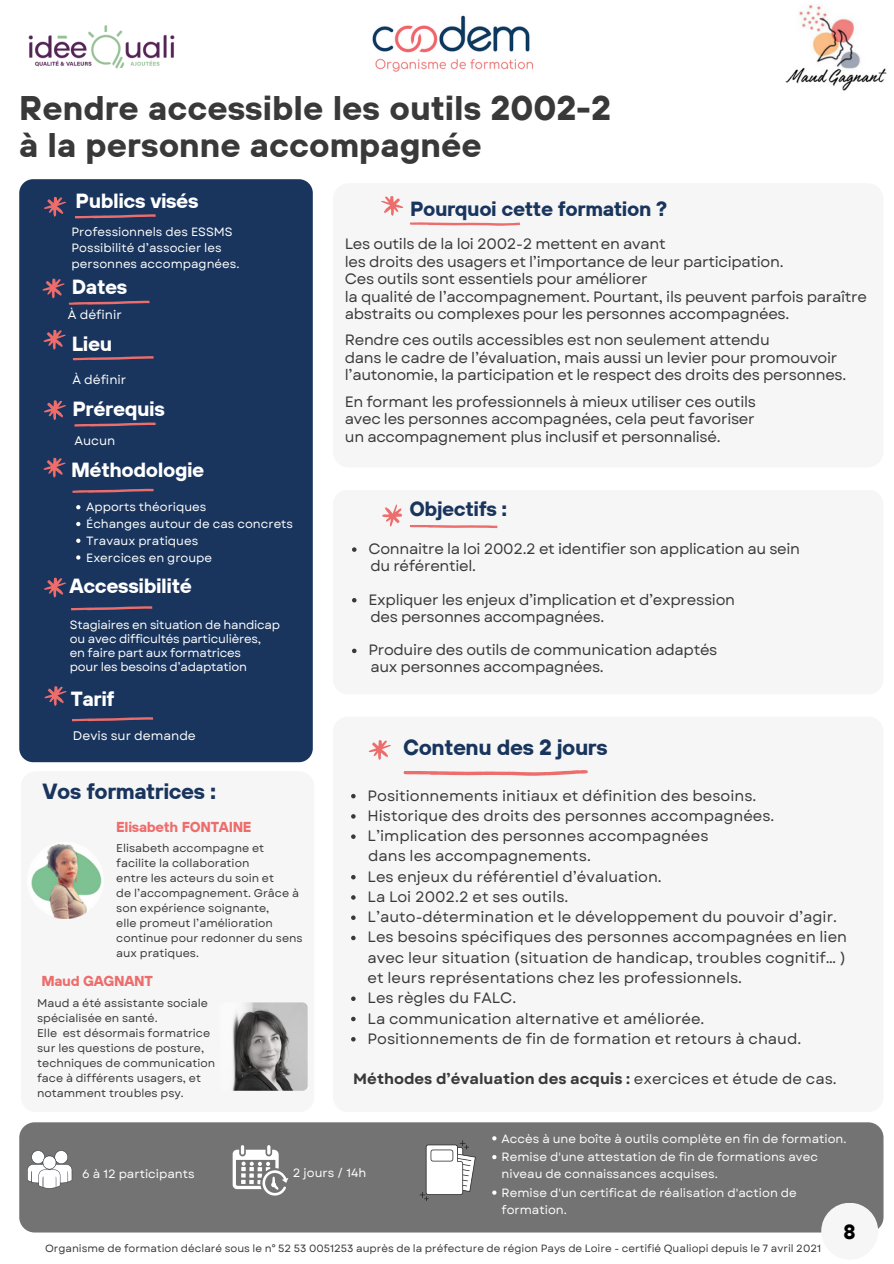
<style>
.page{position:relative;width:894px;height:1264px;background:#fff}
.page>*{position:absolute;margin:0;border:0;box-sizing:border-box;transform-origin:0 0}
.t1{font:700 34.05px/37.2px "TT Hoves";color:#393939}
.t2{font:700 21.9px "TT Hoves";letter-spacing:-.02em;color:#19355d}
.t3{font:700 20.4px "TT Hoves";letter-spacing:-.02em;color:#fff}
.t4{font:700 20.4px "TT Hoves";letter-spacing:-.02em;color:#19355d}
.t5{font:700 20.4px "TT Hoves";color:#000}
.t6{font:15px/17.5px "Garet";letter-spacing:-.02em;color:#393939}
.t7{font:15px "Garet";color:#393939}
.t8{font:700 15px "Garet";color:#393939}
.t9{font:700 14.4px "TT Hoves";letter-spacing:-.02em;color:#ec6d6c}
.t10{font:12.45px "Garet";color:#fff}
.t11{font:12px/16.8px "Garet";color:#fff}
.t12{font:12px/14px "Garet";letter-spacing:-.02em;color:#fff}
.t13{font:11.25px/15px "Garet";color:#393939}
.t14{font:10.5px "Garet";color:#393939}
.s1{font-weight:400}
</style>
<div class="page">
<div style="left:19px;top:1122px;width:864px;height:110px;background:#737373;border-radius:15px"></div>
<img style="left:372px;top:15px;width:161px;height:57px">
<svg style="left:27px;top:1150px;width:45px;height:38px"></svg>
<svg style="left:232px;top:1145px;width:56px;height:50px"></svg>
<svg style="left:419px;top:1140px;width:56px;height:61px"></svg>
<img style="left:785px;top:4px;width:102px;height:87px">
<div style="left:21px;top:771px;width:293px;height:340px;background:#f6f6f6;border-radius:15px"></div>
<img style="left:219px;top:1002px;width:88px;height:88px;border-radius:5px">
<div style="left:333px;top:716px;width:549px;height:396px;background:#f6f6f6;border-radius:15px"></div>
<svg style="left:368px;top:740px;width:23px;height:19px"></svg>
<svg style="left:403px;top:770px;width:185px;height:6px"></svg>
<div style="left:19px;top:179px;width:294px;height:583px;background:#19355d;border-radius:14px"></div>
<svg style="left:44px;top:197px;width:22px;height:20px"></svg>
<svg style="left:74px;top:214px;width:82px;height:5px"></svg>
<svg style="left:44px;top:400px;width:22px;height:20px"></svg>
<svg style="left:43px;top:457px;width:23px;height:20px"></svg>
<svg style="left:74px;top:422px;width:82px;height:5px"></svg>
<svg style="left:42px;top:278px;width:107px;height:27px"></svg>
<svg style="left:43px;top:330px;width:23px;height:19px"></svg>
<svg style="left:72px;top:356px;width:82px;height:5px"></svg>
<svg style="left:72px;top:488px;width:82px;height:5px"></svg>
<svg style="left:44px;top:686px;width:23px;height:20px"></svg>
<svg style="left:72px;top:717px;width:81px;height:5px"></svg>
<svg style="left:71px;top:606px;width:81px;height:5px"></svg>
<svg style="left:44px;top:577px;width:22px;height:20px"></svg>
<div style="left:333px;top:183px;width:550px;height:284px;background:#f6f6f6;border-radius:16px"></div>
<svg style="left:381px;top:196px;width:22px;height:20px"></svg>
<svg style="left:409px;top:222px;width:110px;height:4px"></svg>
<div style="left:333px;top:489px;width:550px;height:205px;background:#f6f6f6;border-radius:15px"></div>
<svg style="left:382px;top:504px;width:20px;height:22px"></svg>
<svg style="left:410px;top:525px;width:87px;height:4px"></svg>
<svg style="left:352px;top:547px;width:4px;height:5px"></svg>
<svg style="left:352px;top:598px;width:4px;height:4px"></svg>
<svg style="left:352px;top:648px;width:4px;height:5px"></svg>
<img style="left:28px;top:25px;width:147px;height:44px">
<img style="left:31px;top:844px;width:71px;height:74px">
<svg style="left:351px;top:794px;width:4px;height:4px"></svg>
<svg style="left:351px;top:814px;width:4px;height:4px"></svg>
<svg style="left:351px;top:834px;width:4px;height:5px"></svg>
<svg style="left:351px;top:875px;width:4px;height:4px"></svg>
<svg style="left:351px;top:895px;width:4px;height:4px"></svg>
<svg style="left:351px;top:915px;width:4px;height:5px"></svg>
<svg style="left:351px;top:935px;width:4px;height:5px"></svg>
<svg style="left:351px;top:996px;width:4px;height:5px"></svg>
<svg style="left:351px;top:1016px;width:4px;height:5px"></svg>
<svg style="left:351px;top:1037px;width:4px;height:4px"></svg>
<svg style="left:492px;top:1136px;width:4px;height:4px"></svg>
<svg style="left:492px;top:1155px;width:4px;height:4px"></svg>
<svg style="left:492px;top:1190px;width:4px;height:4px"></svg>
<svg style="left:76px;top:505px;width:4px;height:4px"></svg>
<svg style="left:76px;top:522px;width:4px;height:4px"></svg>
<svg style="left:76px;top:538px;width:4px;height:5px"></svg>
<svg style="left:76px;top:555px;width:4px;height:4px"></svg>
<div style="left:821px;top:1202px;width:56px;height:57px;background:#f6f6f6;border-radius:50%"></div>
<h2 class="t1" style="left:19px;top:89px;width:593px">Rendre accessible les outils 2002-2 à la personne accompagnée</h2>
<h2 class="t3" style="left:76px;top:187px;width:124px">Publics visés</h2>
<p class="t11" style="left:72px;top:223px;width:169px;line-height:16px">Professionnels des ESSMS<br>Possibilité d’associer les personnes accompagnées.</p>
<p class="t3" style="left:72px;top:273px;width:57px">Dates</p>
<h2 class="t10" style="left:68px;top:306px;width:55px">À définir</h2>
<h5 class="t3" style="left:72px;top:330px;width:42px">Lieu</h5>
<p class="t10" style="left:72px;top:370px;width:55px">À définir</p>
<h5 class="t3" style="left:72px;top:395px;width:94px">Prérequis</h5>
<h5 class="t10" style="left:74px;top:432px;width:42px">Aucun</h5>
<h5 class="t3" style="left:71px;top:457px;width:135px">Méthodologie</h5>
<p class="t11" style="left:86px;top:499px;width:122px">Apports théoriques</p>
<h3 class="t11" style="left:86px;top:515px;width:208px">Échanges autour de cas concrets</h3>
<h3 class="t11" style="left:86px;top:532px;width:114px">Travaux pratiques</h3>
<h5 class="t11" style="left:86px;top:549px;width:128px">Exercices en groupe</h5>
<h4 class="t3" style="left:69px;top:573px;width:124px">Accessibilité</h4>
<p class="t12" style="left:70px;top:617px;width:211px">Stagiaires en situation de handicap ou avec difficultés particulières,<br>en faire part aux formatrices</p>
<p class="t12" style="left:70px;top:659px;width:179px">pour les besoins d’adaptation</p>
<h2 class="t3" style="left:71px;top:685px;width:45px">Tarif</h2>
<p class="t10" style="left:73px;top:726px;width:124px">Devis sur demande</p>
<p class="t2" style="left:43px;top:777px;width:175px">Vos formatrices :</p>
<h4 class="t9" style="left:116px;top:817px;width:137px">Elisabeth FONTAINE</h4>
<p class="t13" style="left:116px;top:840px;width:188px">Elisabeth accompagne et facilite la collaboration<br>entre les acteurs du soin et<br>de l’accompagnement. Grâce à son expérience soignante,<br>elle promeut l’amélioration continue pour redonner du sens</p>
<h4 class="t13" style="left:116px;top:945px;width:84px">aux pratiques.</h4>
<h4 class="t9" style="left:41px;top:971px;width:113px">Maud GAGNANT</h4>
<p class="t13" style="left:37px;top:995px;width:179px">Maud a été assistante sociale spécialisée en santé.<br>Elle est désormais formatrice sur les questions de posture, techniques de communication face à différents usagers, et notamment troubles psy.</p>
<h4 class="t4" style="left:410px;top:195px;width:258px">Pourquoi cette formation ?</h4>
<h4 class="t6" style="left:345px;top:235px;width:523px">Les outils de la loi 2002-2 mettent en avant<br>les droits des usagers et l’importance de leur participation.<br>Ces outils sont essentiels pour améliorer<br>la qualité de l’accompagnement. Pourtant, ils peuvent parfois paraître abstraits ou complexes pour les personnes accompagnées.</h4>
<p class="t6" style="left:345px;top:331px;width:503px">Rendre ces outils accessibles est non seulement attendu<br>dans le cadre de l’évaluation, mais aussi un levier pour promouvoir l’autonomie, la participation et le respect des droits des personnes.</p>
<h2 class="t6" style="left:345px;top:393px;width:412px">En formant les professionnels à mieux utiliser ces outils avec les personnes accompagnées, cela peut favoriser</h2>
<p class="t6" style="left:345px;top:428px;width:377px">un accompagnement plus inclusif et personnalisé.</p>
<h1 class="t4" style="left:409px;top:495px;width:99px">Objectifs :</h1>
<p class="t6" style="left:368px;top:540px;width:433px">Connaitre la loi 2002.2 et identifier son application au sein</p>
<p class="t6" style="left:370px;top:557px;width:107px">du référentiel.</p>
<p class="t6" style="left:368px;top:591px;width:368px">Expliquer les enjeux d’implication et d’expression</p>
<h2 class="t6" style="left:370px;top:607px;width:235px">des personnes accompagnées.</h2>
<p class="t6" style="left:368px;top:641px;width:350px">Produire des outils de communication adaptés</p>
<h5 class="t6" style="left:370px;top:658px;width:235px">aux personnes accompagnées.</h5>
<h2 class="t2" style="left:403px;top:732px;width:206px">Contenu des 2 jours</h2>
<p class="t7" style="left:367px;top:784px;width:390px">Positionnements initiaux et définition des besoins.</p>
<p class="t7" style="left:367px;top:804px;width:408px">Historique des droits des personnes accompagnées.</p>
<h2 class="t7" style="left:367px;top:825px;width:342px">L’implication des personnes accompagnées</h2>
<p class="t7" style="left:368px;top:845px;width:224px">dans les accompagnements.</p>
<p class="t7" style="left:367px;top:865px;width:295px">Les enjeux du référentiel d’évaluation.</p>
<h2 class="t7" style="left:367px;top:885px;width:202px">La Loi 2002.2 et ses outils.</h2>
<p class="t7" style="left:367px;top:906px;width:471px">L’auto-détermination et le développement du pouvoir d’agir.</p>
<p class="t6" style="left:367px;top:927px;width:481px;line-height:20.2px;text-align:justify">Les besoins spécifiques des personnes accompagnées en lien avec leur situation (situation de handicap, troubles cognitif… ) et leurs représentations chez les professionnels.</p>
<p class="t7" style="left:367px;top:987px;width:150px">Les règles du FALC.</p>
<p class="t7" style="left:367px;top:1007px;width:338px">La communication alternative et améliorée.</p>
<p class="t7" style="left:367px;top:1027px;width:435px">Positionnements de fin de formation et retours à chaud.</p>
<p class="t8" style="left:353px;top:1068px;width:485px">Méthodes d’évaluation des acquis : <span class="s1">exercices et étude de cas.</span></p>
<h2 class="t11" style="left:501px;top:1130px;width:346px">Accès à une boîte à outils complète en fin de formation.</h2>
<h5 class="t11" style="left:501px;top:1148px;width:318px">Remise d'une attestation de fin de formations avec niveau de connaissances acquises.</h5>
<p class="t11" style="left:501px;top:1184px;width:296px">Remise d'un certificat de réalisation d'action de formation.</p>
<p class="t14" style="left:45px;top:1240px;width:777px">Organisme de formation déclaré sous le n° 52 53 0051253 auprès de la préfecture de région Pays de Loire - certifié Qualiopi depuis le 7 avril 2021</p>
<p class="t11" style="left:82px;top:1165px;width:114px">6 à 12 participants</p>
<h5 class="t11" style="left:293px;top:1164px;width:75px">2 jours / 14h</h5>
<p class="t5" style="left:843px;top:1218px;width:14px">8</p>
</div>
